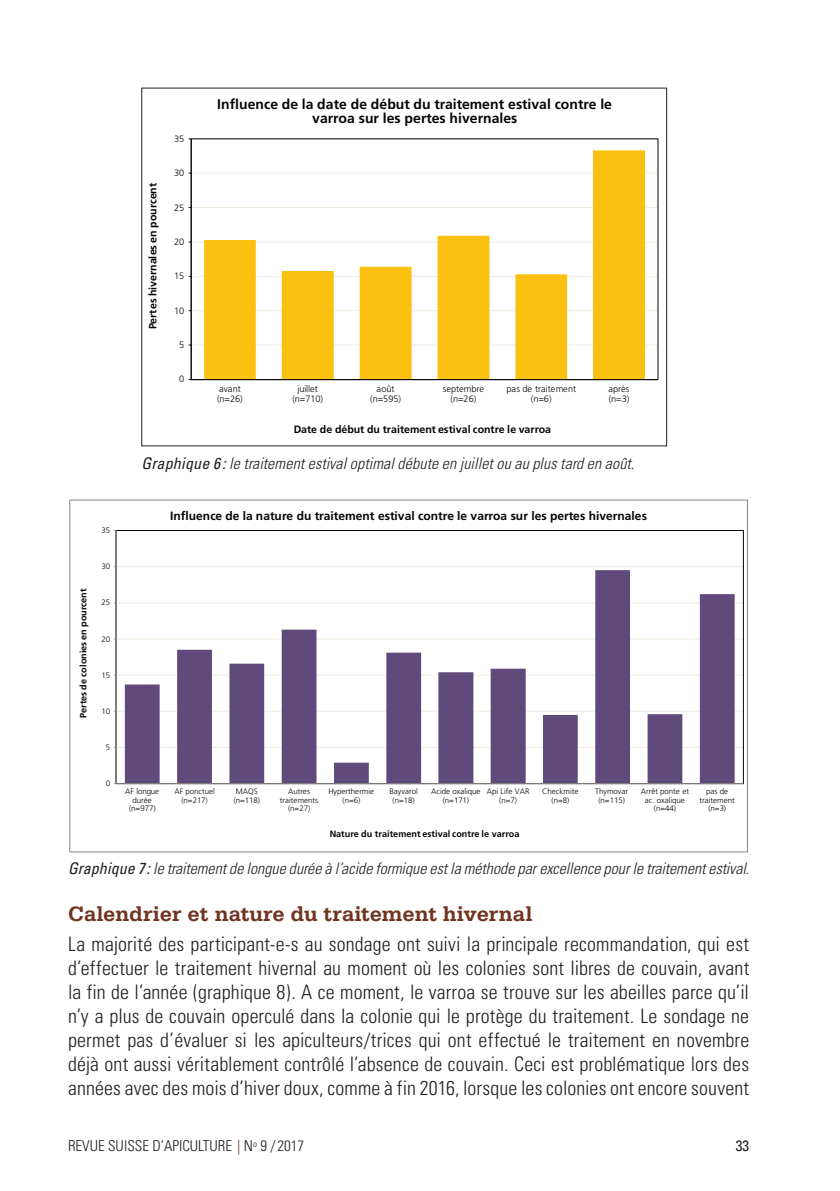
<style>
.page{position:relative;width:840px;height:1191px;background:#fff}
.page>*{position:absolute;margin:0;border:0;box-sizing:border-box;transform-origin:0 0}
.t1{font:700 22px "Serifa";letter-spacing:-.01em;color:#6f3521}
.t2{font:300 condensed 20px/24px "Univers";letter-spacing:.005em;color:#231f20;text-align:justify}
.t3{font:italic 300 condensed 16px "Univers";color:#231f20}
.t4{font:300 condensed 15px "Univers";color:#231f20}
.t5{font:condensed 15px "Univers";color:#231f20}
.t6{font:700 14px/14.6px "Frutiger";letter-spacing:.005em;color:#040503;text-align:center}
.t7{font:12px "Calibri";color:#040503}
.t8{font:700 12px "Frutiger";letter-spacing:.005em;color:#040503}
.t9{font:700 10.6px "Frutiger";letter-spacing:-.005em;color:#040503}
.t10{font:300 9.2px/9.8px "Frutiger";letter-spacing:-.01em;color:#040503;text-align:center}
.t11{font:700 9.2px "Frutiger";letter-spacing:-.005em;color:#040503}
.t12{font:300 8px/8.2px "Frutiger";letter-spacing:-.01em;color:#040503;text-align:center}
.s1{font-weight:400}
.s2{color:#6f3521}
</style>
<div class="page">
<svg style="left:188px;top:138px;width:471px;height:243px"></svg>
<hr style="left:116px;top:747px;width:627px;height:1px;background:#efede2">
<hr style="left:116px;top:711px;width:627px;height:1px;background:#efede2">
<hr style="left:116px;top:674px;width:627px;height:1px;background:#efede2">
<hr style="left:116px;top:638px;width:627px;height:1px;background:#efede2">
<hr style="left:116px;top:602px;width:627px;height:1px;background:#efede2">
<hr style="left:116px;top:566px;width:627px;height:1px;background:#efede2">
<svg style="left:125px;top:570px;width:609px;height:213px"></svg>
<hr style="left:116px;top:530px;width:1px;height:253px;background:#868686">
<hr style="left:116px;top:783px;width:627px;height:1px;background:#868686">
<p class="t9" style="left:146px;top:329px;width:148px;rotate:-90deg">Pertes hivernales en pourcent</p>
<p class="t10" style="left:174px;top:134px;width:12px">35</p>
<p class="t10" style="left:174px;top:168px;width:12px">30</p>
<p class="t10" style="left:174px;top:202px;width:12px">25</p>
<p class="t10" style="left:174px;top:237px;width:12px">20</p>
<p class="t10" style="left:174px;top:271px;width:12px">15</p>
<p class="t10" style="left:174px;top:306px;width:12px">10</p>
<p class="t10" style="left:179px;top:340px;width:7px">5</p>
<p class="t10" style="left:179px;top:374px;width:7px">0</p>
<p class="t6" style="left:217px;top:96px;width:396px">Influence de la date de début du traitement estival contre le varroa sur les pertes hivernales</p>
<p class="t10" style="left:217px;top:384px;width:27px;text-align:left">avant (n=26)</p>
<p class="t10" style="left:292px;top:384px;width:32px">juillet (n=710)</p>
<p class="t10" style="left:370px;top:384px;width:32px">août (n=595)</p>
<p class="t10" style="left:442px;top:384px;width:43px">septembre (n=26)</p>
<p class="t10" style="left:506px;top:384px;width:71px">pas de traitement (n=6)</p>
<p class="t10" style="left:608px;top:384px;width:23px;text-align:left">après (n=3)</p>
<p class="t9" style="left:293px;top:423px;width:259px">Date de début du traitement estival contre le varroa</p>
<p class="t3" style="left:141px;top:453px;width:494px"><span class="s1">Graphique 6 :</span> le traitement estival optimal débute en juillet ou au plus tard en août.</p>
<p class="t11" style="left:78px;top:718px;width:131px;rotate:-90deg">Pertes de colonies en pourcent</p>
<p class="t12" style="left:101px;top:526px;width:10px">35</p>
<p class="t12" style="left:101px;top:562px;width:10px">30</p>
<p class="t12" style="left:101px;top:598px;width:10px">25</p>
<p class="t12" style="left:101px;top:634px;width:10px">20</p>
<p class="t12" style="left:101px;top:671px;width:10px">15</p>
<p class="t12" style="left:101px;top:707px;width:10px">10</p>
<p class="t12" style="left:106px;top:743px;width:6px">5</p>
<p class="t12" style="left:106px;top:779px;width:6px">0</p>
<p class="t8" style="left:170px;top:508px;width:478px">Influence de la nature du traitement estival contre le varroa sur les pertes hivernales</p>
<p class="t12" style="left:125px;top:787px;width:35px">AF longue durée (n=977)</p>
<p class="t12" style="left:174px;top:787px;width:42px">AF ponctuel (n=217)</p>
<p class="t12" style="left:233px;top:787px;width:28px;text-align:left">MAQS (n=118)</p>
<p class="t12" style="left:280px;top:787px;width:40px">Autres traitements (n=27)</p>
<p class="t12" style="left:328px;top:787px;width:47px">Hyperthermie (n=6)</p>
<p class="t12" style="left:389px;top:787px;width:30px">Bayvarol (n=18)</p>
<p class="t12" style="left:431px;top:787px;width:51px">Acide oxalique (n=171)</p>
<p class="t12" style="left:486px;top:787px;width:44px">Api Life VAR (n=7)</p>
<p class="t12" style="left:542px;top:787px;width:38px">Checkmite (n=8)</p>
<p class="t12" style="left:594px;top:787px;width:35px">Thymovar (n=115)</p>
<p class="t12" style="left:640px;top:787px;width:50px">Arrêt ponte et ac. oxalique (n=44)</p>
<p class="t12" style="left:699px;top:787px;width:37px">pas de traitement (n=3)</p>
<p class="t11" style="left:329px;top:828px;width:191px">Nature du traitement estival contre le varroa</p>
<p class="t3" style="left:68px;top:858px;width:682px"><span class="s1">Graphique 7:</span> le traitement de longue durée à l’acide formique est la méthode par excellence pour le traitement estival.</p>
<p class="t1" style="left:68px;top:900px;width:466px">Calendrier et nature du traitement hivernal</p>
<p class="t2" style="left:68px;top:931px;width:682px">La majorité des participant-e-s au sondage ont suivi la principale recommandation, qui est d’effectuer le traitement hivernal au moment où les colonies sont libres de couvain, avant la fin de l’année (graphique 8). A ce moment, le varroa se trouve sur les abeilles parce qu’il n’y a plus de couvain operculé dans la colonie qui le protège du traitement. Le sondage ne permet pas d’évaluer si les apiculteurs/trices qui ont effectué le traitement en novembre déjà ont aussi véritablement contrôlé l’absence de couvain. Ceci est problématique lors des années avec des mois d’hiver doux, comme à fin 2016, lorsque les colonies ont encore souvent</p>
<p class="t7" style="left:68px;top:863px;width:581px">Graphique 7 : le traitement de longue durée à l'acide formique est la méthode par excellence pour le traitement estival</p>
<p class="t4" style="left:68px;top:1137px;width:237px">REVUE SUISSE D’APICULTURE <span class="s2">|</span> N<sup>o</sup> 9 / 2017</p>
<p class="t5" style="left:735px;top:1136px;width:15px">33</p>
</div>
